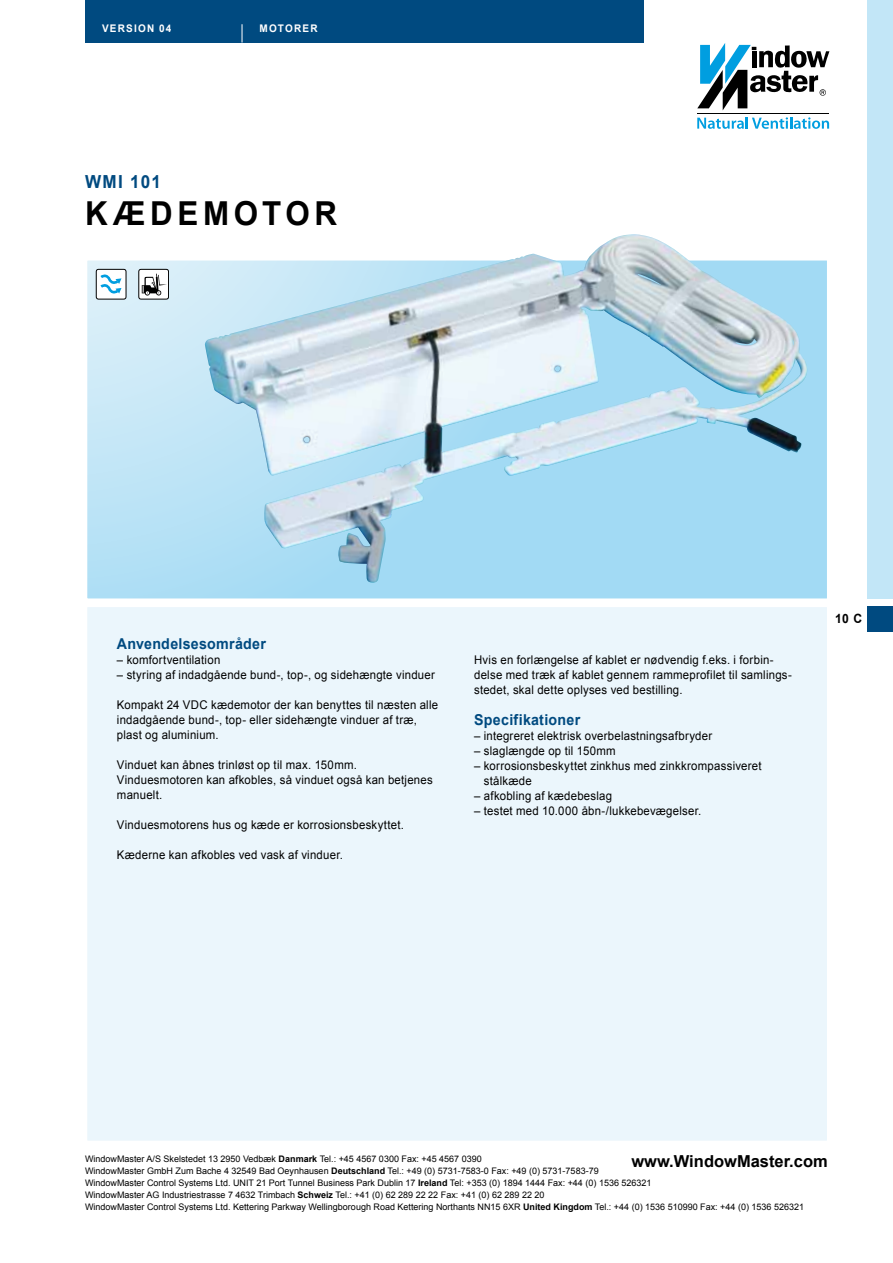
<style>
.page{position:relative;width:893px;height:1263px;background:#fff}
.page>*{position:absolute;margin:0;border:0;box-sizing:border-box;transform-origin:0 0}
.t1{font:700 33px "Arial";letter-spacing:.15em;color:#000;scale:.95 1}
.t2{font:700 18px "Arial";letter-spacing:.075em;color:#004a80;scale:.95 1}
.t3{font:700 16.5px "Arial";color:#000}
.t4{font:700 15px "Arial";letter-spacing:.02em;color:#004a80;scale:.95 1}
.t5{font:700 12.75px "Arial";color:#000;scale:.95 1}
.t6{font:12px/15px "Arial";letter-spacing:.02em;color:#000;scale:.95 1}
.t7{font:700 10.5px "Arial";letter-spacing:.125em;color:#fff;scale:.95 1}
.t8{font:9px/12px "Arial";color:#000}
.s1{font-weight:700}
</style>
<div class="page">
<div style="left:85px;top:605px;width:744px;height:538px;background:#ebf6fc;border:2px solid #fff"></div>
<svg style="left:697px;top:117px;width:132px;height:12px"></svg>
<svg style="left:697px;top:43px;width:132px;height:67px"></svg>
<hr style="left:697px;top:113px;width:132px;height:1px;background:#000">
<svg style="left:88px;top:261px;width:738px;height:337px;background:#b0daee"></svg>
<div style="left:85px;top:258px;width:744px;height:343px;border:2px solid #fff"></div>
<div style="left:85px;top:0;width:558px;height:43px;background:#004a80"></div>
<svg style="left:242px;top:24px;width:1px;height:19px"></svg>
<div style="left:867px;top:0;width:26px;height:631px;background:#c2e6f7"></div>
<div style="left:867px;top:606px;width:26px;height:25px;background:#004a80"></div>
<div style="left:866px;top:600px;width:27px;height:6px;background:#fff"></div>
<div style="left:96px;top:269px;width:30px;height:30px;background:#fff;border-radius:2px"></div>
<div style="left:96px;top:269px;width:30px;height:30px;border:1px solid #000;border-radius:2px"></div>
<svg style="left:100px;top:274px;width:21px;height:20px"></svg>
<div style="left:139px;top:269px;width:30px;height:30px;background:#fff;border-radius:2px"></div>
<div style="left:138px;top:269px;width:31px;height:30px;border:1px solid #000;border-radius:2px"></div>
<svg style="left:142px;top:274px;width:25px;height:22px"></svg>
<img style="left:205px;top:236px;width:415px;height:325px">
<p class="t7" style="left:102px;top:21px;width:74px">Version 04</p>
<p class="t7" style="left:260px;top:21px;width:63px">motorer</p>
<h2 class="t2" style="left:85px;top:170px;width:82px">WMI 101</h2>
<h1 class="t1" style="left:85px;top:192px;width:267px">k æd em otor</h1>
<p class="t4" style="left:117px;top:634px;width:159px">Anvendelsesområder</p>
<p class="t6" style="left:117px;top:652px;width:110px">– komfortventilation</p>
<p class="t6" style="left:117px;top:667px;width:336px">– styring af indadgående bund-, top-, og sidehængte vinduer</p>
<p class="t6" style="left:117px;top:697px;width:340px">Kompakt 24 VDC kædemotor der kan benyttes til næsten alle indadgående bund-, top- eller sidehængte vinduer af træ, plast og aluminium.</p>
<p class="t6" style="left:117px;top:757px;width:334px">Vinduet kan åbnes trinløst op til max. 150mm.<br>Vinduesmotoren kan afkobles, så vinduet også kan betjenes manuelt.</p>
<p class="t6" style="left:117px;top:817px;width:304px">Vinduesmotorens hus og kæde er korrosionsbeskyttet.</p>
<p class="t6" style="left:117px;top:847px;width:239px">Kæderne kan afkobles ved vask af vinduer.</p>
<p class="t6" style="left:474px;top:652px;width:336px">Hvis en forlængelse af kablet er nødvendig f.eks. i forbin&shy;delse med træk af kablet gennem rammeprofilet til samlings&shy;stedet, skal dette oplyses ved bestilling.</p>
<p class="t4" style="left:474px;top:709px;width:113px">Specifikationer</p>
<p class="t6" style="left:474px;top:728px;width:252px">– integreret elektrisk overbelastningsafbryder</p>
<p class="t6" style="left:474px;top:743px;width:150px">– slaglængde op til 150mm</p>
<p class="t6" style="left:484px;top:758px;width:294px;text-indent:-10px">– korrosionsbeskyttet zinkhus med zinkkrompassiveret stålkæde</p>
<p class="t6" style="left:474px;top:788px;width:147px">– afkobling af kædebeslag</p>
<p class="t6" style="left:474px;top:803px;width:241px">– testet med 10.000 åbn-/lukkebevægelser.</p>
<p class="t5" style="left:835px;top:610px;width:30px">10 c</p>
<p class="t8" style="left:85px;top:1152px;width:720px">WindowMaster A/S Skelstedet 13 2950 Vedbæk <span class="s1">Danmark</span> Tel.: +45 4567 0300 Fax: +45 4567 0390<br>WindowMaster GmbH Zum Bache 4 32549 Bad Oeynhausen <span class="s1">Deutschland</span> Tel.: +49 (0) 5731-7583-0 Fax: +49 (0) 5731-7583-79<br>WindowMaster Control Systems Ltd. UNIT 21 Port Tunnel Business Park Dublin 17 <span class="s1">Ireland</span> Tel: +353 (0) 1894 1444 Fax: +44 (0) 1536 526321<br>WindowMaster AG Industriestrasse 7 4632 Trimbach <span class="s1">Schweiz</span> Tel.: +41 (0) 62 289 22 22 Fax: +41 (0) 62 289 22 20<br>WindowMaster Control Systems Ltd. Kettering Parkway Wellingborough Road Kettering Northants NN15 6XR <span class="s1">United Kingdom</span> Tel.: +44 (0) 1536 510990 Fax: +44 (0) 1536 526321</p>
<h3 class="t3" style="left:631px;top:1150px;width:198px">www.WindowMaster.com</h3>
</div>
